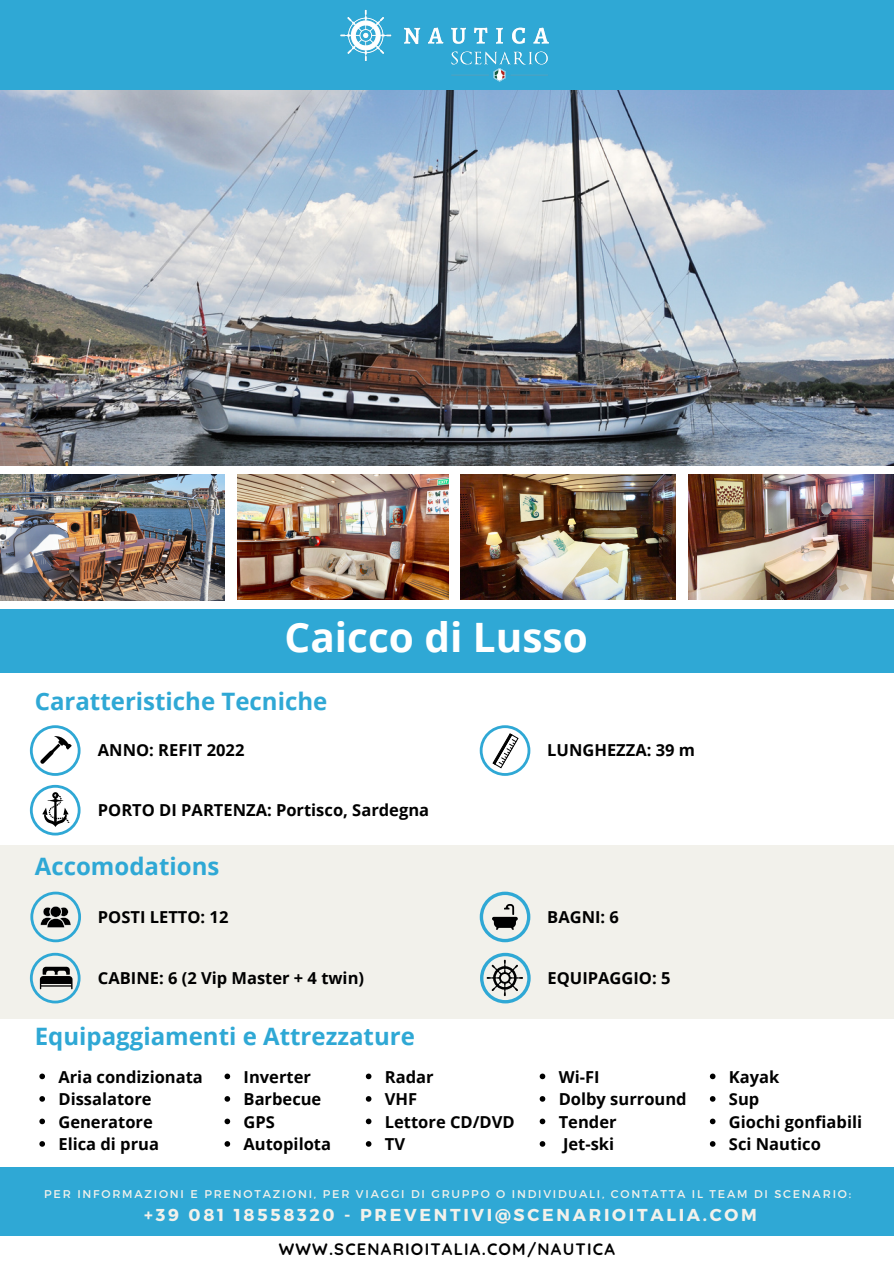
<style>
.page{position:relative;width:894px;height:1264px;background:#fff}
.page>*{position:absolute;margin:0;border:0;box-sizing:border-box;transform-origin:0 0}
.t1{font:700 40.5px "Open Sans";color:#fff}
.t2{font:700 24px "Open Sans";color:#2fa8d5}
.t3{font:700 17.25px "Montserrat";letter-spacing:.16em;color:#f2f1eb}
.t4{font:700 16.5px "Open Sans";color:#000}
.t5{font:700 16.5px "Quicksand";letter-spacing:.075em;color:#000}
.t6{font:11.25px "Montserrat";letter-spacing:.16em;color:#f2f1eb}
</style>
<div class="page">
<img style="left:460px;top:475px;width:215px;height:125px">
<img style="left:688px;top:474px;width:205px;height:125px">
<img style="left:238px;top:474px;width:210px;height:125px">
<img style="left:0;top:89px;width:893px;height:376px">
<div style="left:0;top:845px;width:893px;height:174px;background:#f2f1eb"></div>
<img style="left:0;top:474px;width:225px;height:126px">
<div style="left:0;top:608px;width:893px;height:64px;background:#2fa8d5"></div>
<div style="left:0;top:0;width:893px;height:89px;background:#2fa8d5"></div>
<svg style="left:30px;top:952px;width:50px;height:51px"></svg>
<svg style="left:30px;top:891px;width:51px;height:51px"></svg>
<svg style="left:479px;top:725px;width:51px;height:51px"></svg>
<div style="left:0;top:1167px;width:893px;height:69px;background:#2fa8d5"></div>
<img style="left:340px;top:9px;width:209px;height:73px">
<svg style="left:30px;top:785px;width:50px;height:50px"></svg>
<svg style="left:479px;top:891px;width:51px;height:51px"></svg>
<svg style="left:39px;top:1073px;width:6px;height:6px"></svg>
<svg style="left:39px;top:1096px;width:6px;height:5px"></svg>
<svg style="left:39px;top:1118px;width:6px;height:6px"></svg>
<svg style="left:39px;top:1141px;width:6px;height:5px"></svg>
<svg style="left:224px;top:1073px;width:6px;height:6px"></svg>
<svg style="left:224px;top:1096px;width:6px;height:5px"></svg>
<svg style="left:224px;top:1118px;width:6px;height:6px"></svg>
<svg style="left:224px;top:1141px;width:6px;height:5px"></svg>
<svg style="left:366px;top:1073px;width:5px;height:6px"></svg>
<svg style="left:366px;top:1096px;width:5px;height:5px"></svg>
<svg style="left:366px;top:1118px;width:5px;height:6px"></svg>
<svg style="left:366px;top:1141px;width:5px;height:5px"></svg>
<svg style="left:539px;top:1073px;width:6px;height:6px"></svg>
<svg style="left:539px;top:1096px;width:6px;height:5px"></svg>
<svg style="left:539px;top:1118px;width:6px;height:6px"></svg>
<svg style="left:539px;top:1141px;width:6px;height:5px"></svg>
<svg style="left:709px;top:1073px;width:6px;height:6px"></svg>
<svg style="left:709px;top:1096px;width:6px;height:5px"></svg>
<svg style="left:709px;top:1118px;width:6px;height:6px"></svg>
<svg style="left:709px;top:1141px;width:6px;height:5px"></svg>
<svg style="left:30px;top:725px;width:50px;height:51px"></svg>
<svg style="left:480px;top:952px;width:50px;height:51px"></svg>
<h1 class="t1" style="left:284px;top:609px;width:305px">Caicco di Lusso</h1>
<h2 class="t2" style="left:35px;top:684px;width:294px">Caratteristiche Tecniche</h2>
<h4 class="t4" style="left:98px;top:738px;width:148px">ANNO: REFIT 2022</h4>
<h3 class="t4" style="left:98px;top:798px;width:332px">PORTO DI PARTENZA: Portisco, Sardegna</h3>
<p class="t2" style="left:35px;top:849px;width:186px">Accomodations</p>
<p class="t4" style="left:98px;top:905px;width:132px">POSTI LETTO: 12</p>
<h4 class="t4" style="left:98px;top:966px;width:267px">CABINE: 6 (2 Vip Master + 4 twin)</h4>
<p class="t2" style="left:35px;top:1019px;width:381px">Equipaggiamenti e Attrezzature</p>
<h4 class="t4" style="left:58px;top:1064px;width:146px">Aria condizionata</h4>
<p class="t4" style="left:58px;top:1087px;width:95px">Dissalatore</p>
<h3 class="t4" style="left:58px;top:1109px;width:96px">Generatore</h3>
<p class="t4" style="left:58px;top:1132px;width:102px">Elica di prua</p>
<h3 class="t4" style="left:243px;top:1064px;width:69px">Inverter</h3>
<h2 class="t4" style="left:243px;top:1087px;width:79px">Barbecue</h2>
<p class="t4" style="left:243px;top:1109px;width:33px">GPS</p>
<p class="t4" style="left:243px;top:1132px;width:89px">Autopilota</p>
<p class="t4" style="left:385px;top:1064px;width:50px">Radar</p>
<p class="t4" style="left:385px;top:1087px;width:34px">VHF</p>
<p class="t4" style="left:385px;top:1109px;width:131px">Lettore CD/DVD</p>
<p class="t4" style="left:385px;top:1132px;width:22px">TV</p>
<h2 class="t4" style="left:547px;top:738px;width:149px">LUNGHEZZA: 39 m</h2>
<p class="t4" style="left:547px;top:905px;width:73px">BAGNI: 6</p>
<p class="t4" style="left:547px;top:966px;width:124px">EQUIPAGGIO: 5</p>
<p class="t4" style="left:558px;top:1064px;width:42px">Wi-FI</p>
<p class="t4" style="left:558px;top:1087px;width:129px">Dolby surround</p>
<p class="t4" style="left:558px;top:1109px;width:59px">Tender</p>
<p class="t4" style="left:563px;top:1132px;width:53px">Jet-ski</p>
<p class="t4" style="left:728px;top:1064px;width:52px">Kayak</p>
<p class="t4" style="left:728px;top:1087px;width:32px">Sup</p>
<p class="t4" style="left:728px;top:1109px;width:135px">Giochi gonfiabili</p>
<p class="t4" style="left:728px;top:1132px;width:93px">Sci Nautico</p>
<h3 class="t6" style="left:44px;top:1186px;width:808px">PER INFORMAZIONI E PRENOTAZIONI, PER VIAGGI DI GRUPPO O INDIVIDUALI, CONTATTA IL TEAM DI SCENARIO:</h3>
<p class="t3" style="left:144px;top:1203px;width:614px">+39 081 18558320 - PREVENTIVI@SCENARIOITALIA.COM</p>
<p class="t5" style="left:278px;top:1238px;width:337px">WWW.SCENARIOITALIA.COM/NAUTICA</p>
</div>
